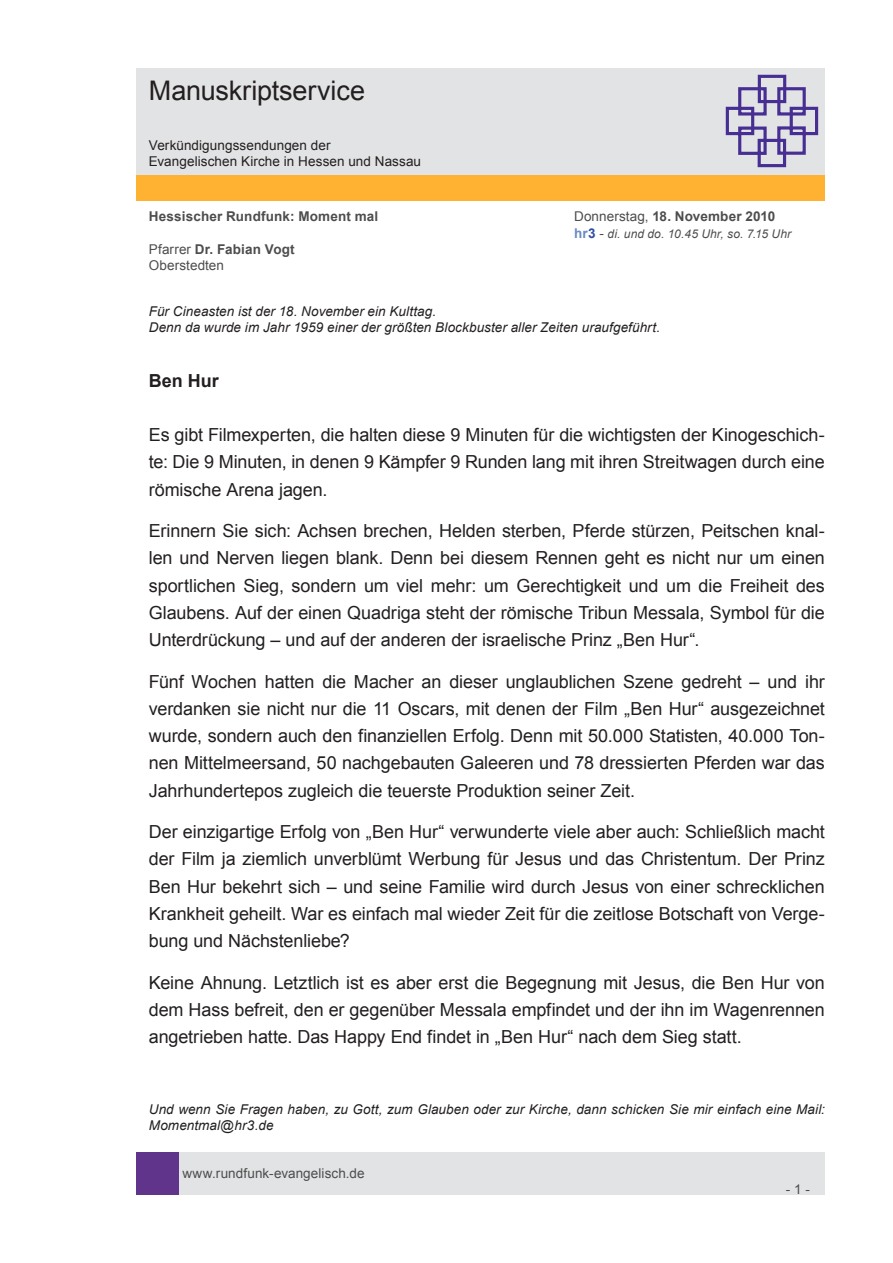
<style>
.page{position:relative;width:893px;height:1263px;background:#fff}
.page>*{position:absolute;margin:0;border:0;box-sizing:border-box;transform-origin:0 0}
.t1{font:27px "Arial";letter-spacing:-.005em;color:#231f20}
.t2{font:18px/27.2px "Arial";letter-spacing:-.005em;color:#231f20;text-align:justify}
.t3{font:700 18px "Arial";color:#231f20}
.t4{font:italic 13.5px/16.2px "Arial";letter-spacing:.005em;color:#231f20}
.t5{font:13.5px/16.2px "Arial";letter-spacing:.005em;color:#4d4d4d}
.t6{font:13.5px/16.2px "Arial";letter-spacing:.005em;color:#231f20}
.t7{font:700 13.5px "Arial";letter-spacing:.015em;color:#4d4d4d}
.t8{font:italic 12px "Arial";letter-spacing:.01em;color:#4d4d4d}
.s1{font-weight:400}
.s2{font-weight:700;font-style:normal;font-size:13.5px;color:#688bc0}
.s3{font-weight:700;font-style:normal;font-size:13.5px;color:#2f4fa1}
.s4{font-style:normal;font-size:13.5px}
.s5{font-weight:700}
</style>
<div class="page">
<div style="left:179px;top:1152px;width:646px;height:43px;background:#e2e3e4"></div>
<div style="left:136px;top:1152px;width:43px;height:43px;background:#5f348a"></div>
<div style="left:136px;top:175px;width:689px;height:26px;background:#ffb132"></div>
<div style="left:136px;top:68px;width:689px;height:106px;background:#e2e3e4"></div>
<svg style="left:725px;top:74px;width:94px;height:94px"></svg>
<h1 class="t1" style="left:149px;top:73px;width:218px">Manuskriptservice</h1>
<p class="t6" style="left:149px;top:137px;width:274px">Verkündigungssendungen der<br>Evangelischen Kirche in Hessen und Nassau</p>
<p class="t7" style="left:149px;top:208px;width:231px">Hessischer Rundfunk: Moment mal</p>
<p class="t7" style="left:574px;top:208px;width:203px"><span class="s1">Donnerstag,</span> 18. November 2010</p>
<p class="t8" style="left:574px;top:226px;width:219px"><span class="s2">hr</span><span class="s3">3</span> <span class="s4">-</span> di. und do. 10.45 Uhr, so. 7.15 Uhr</p>
<p class="t5" style="left:149px;top:241px;width:147px">Pfarrer <span class="s5">Dr. Fabian Vogt<br></span>Oberstedten</p>
<p class="t4" style="left:149px;top:303px;width:513px">Für Cineasten ist der 18. November ein Kulttag.<br>Denn da wurde im Jahr 1959 einer der größten Blockbuster aller Zeiten uraufgeführt.</p>
<p class="t3" style="left:149px;top:368px;width:71px">Ben Hur</p>
<p class="t2" style="left:149px;top:421px;width:678px">Es gibt Filmexperten, die halten diese 9 Minuten für die wichtigsten der Kinogeschich&shy;te: Die 9 Minuten, in denen 9 Kämpfer 9 Runden lang mit ihren Streitwagen durch eine römische Arena jagen.</p>
<p class="t2" style="left:149px;top:517px;width:678px">Erinnern Sie sich: Achsen brechen, Helden sterben, Pferde stürzen, Peitschen knal&shy;len und Nerven liegen blank. Denn bei diesem Rennen geht es nicht nur um einen sportlichen Sieg, sondern um viel mehr: um Gerechtigkeit und um die Freiheit des Glaubens. Auf der einen Quadriga steht der römische Tribun Messala, Symbol für die Unterdrückung – und auf der anderen der israelische Prinz „Ben Hur“.</p>
<p class="t2" style="left:149px;top:668px;width:678px">Fünf Wochen hatten die Macher an dieser unglaublichen Szene gedreht – und ihr verdanken sie nicht nur die 11 Oscars, mit denen der Film „Ben Hur“ ausgezeichnet wurde, sondern auch den finanziellen Erfolg. Denn mit 50.000 Statisten, 40.000 Ton&shy;nen Mittelmeersand, 50 nachgebauten Galeeren und 78 dressierten Pferden war das Jahrhundertepos zugleich die teuerste Produktion seiner Zeit.</p>
<p class="t2" style="left:149px;top:818px;width:678px">Der einzigartige Erfolg von „Ben Hur“ verwunderte viele aber auch: Schließlich macht der Film ja ziemlich unverblümt Werbung für Jesus und das Christentum. Der Prinz Ben Hur bekehrt sich – und seine Familie wird durch Jesus von einer schrecklichen Krankheit geheilt. War es einfach mal wieder Zeit für die zeitlose Botschaft von Verge&shy;bung und Nächstenliebe?</p>
<p class="t2" style="left:149px;top:969px;width:677px">Keine Ahnung. Letztlich ist es aber erst die Begegnung mit Jesus, die Ben Hur von dem Hass befreit, den er gegenüber Messala empfindet und der ihn im Wagenrennen angetrieben hatte. Das Happy End findet in „Ben Hur“ nach dem Sieg statt.</p>
<p class="t4" style="left:149px;top:1101px;width:677px">Und wenn Sie Fragen haben, zu Gott, zum Glauben oder zur Kirche, dann schicken Sie mir einfach eine Mail:<br>Momentmal@hr3.de</p>
<p class="t5" style="left:182px;top:1165px;width:184px">www.rundfunk-evangelisch.de</p>
<p class="t5" style="left:786px;top:1181px;width:26px">- 1 -</p>
</div>
